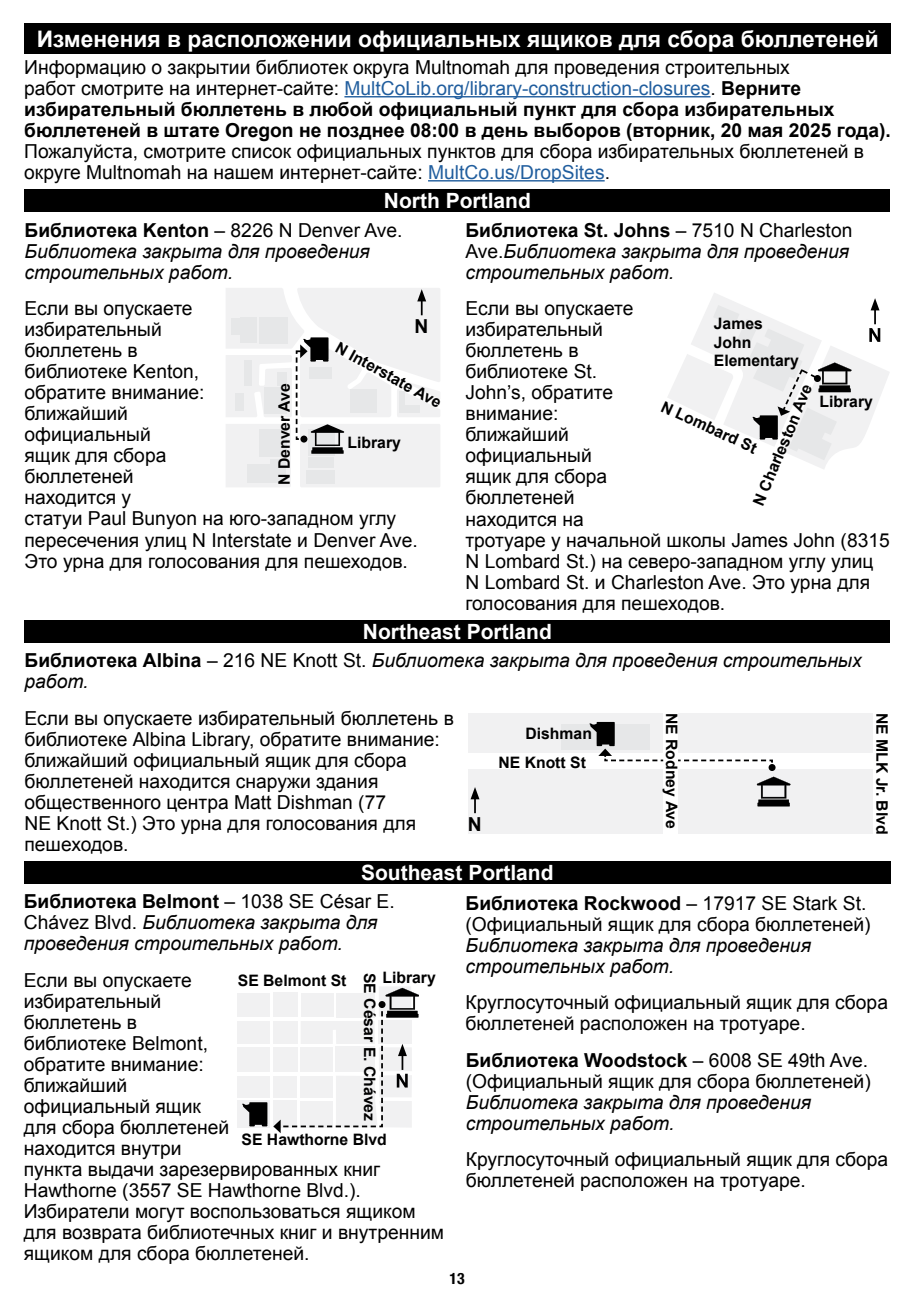
<style>
.page{position:relative;width:914px;height:1308px;background:#fff}
.page>*{position:absolute;margin:0;border:0;box-sizing:border-box;transform-origin:0 0}
.t1{font:700 22.75px "Arial";color:#fff}
.t2{font:700 21px "Arial";color:#fff}
.t3{font:19.25px/21px "Arial";color:#000}
.t4{font:italic 19.25px/21px "Arial";color:#000}
.t5{font:700 19.25px/21px "Arial";color:#000}
.t6{font:700 15.75px/18.9px "Arial";color:#000}
.t7{font:700 condensed 15.75px "Helvetica Neue";color:#000}
.s1{font-weight:400}
.s2{font-weight:400;color:#215e9e}
.s3{color:#215e9e}
.s4{font-weight:700;font-style:normal}
.s5{font-style:normal}
.s6{font-weight:700}
</style>
<div class="page">
<div style="left:24px;top:24px;width:867px;height:30px;background:#000"></div>
<hr style="left:344px;top:96px;width:366px;height:1px;background:#215e9e">
<hr style="left:428px;top:180px;width:176px;height:1px;background:#215e9e">
<div style="left:24px;top:619px;width:866px;height:23px;background:#000"></div>
<div style="left:24px;top:860px;width:866px;height:23px;background:#000"></div>
<div style="left:25px;top:189px;width:865px;height:23px;background:#000"></div>
<div style="left:468px;top:712px;width:195px;height:40px;background:#f1f1f2"></div>
<div style="left:468px;top:769px;width:195px;height:65px;background:#f1f1f2"></div>
<div style="left:678px;top:712px;width:194px;height:40px;background:#f1f1f2"></div>
<div style="left:678px;top:769px;width:194px;height:65px;background:#f1f1f2"></div>
<svg style="left:470px;top:787px;width:9px;height:26px"></svg>
<svg style="left:756px;top:776px;width:34px;height:22px"></svg>
<svg style="left:758px;top:799px;width:31px;height:4px"></svg>
<hr style="left:757px;top:802px;width:32px;height:4px;background:#000">
<div style="left:561px;top:724px;width:88px;height:26px;background:#e6e7e8"></div>
<svg style="left:678px;top:759px;width:95px;height:4px"></svg>
<div style="left:768px;top:764px;width:7px;height:7px;background:#000;border-radius:50%"></div>
<svg style="left:589px;top:722px;width:75px;height:40px"></svg>
<svg style="left:668px;top:293px;width:221px;height:176px"></svg>
<div style="left:379px;top:986px;width:32px;height:30px;background:#f1f1f2"></div>
<svg style="left:237px;top:1100px;width:33px;height:28px"></svg>
<div style="left:237px;top:1075px;width:33px;height:22px;background:#f1f1f2"></div>
<div style="left:237px;top:1047px;width:33px;height:24px;background:#f1f1f2"></div>
<div style="left:237px;top:1020px;width:33px;height:23px;background:#f1f1f2"></div>
<div style="left:237px;top:992px;width:33px;height:24px;background:#f1f1f2"></div>
<svg style="left:242px;top:1102px;width:25px;height:24px"></svg>
<svg style="left:273px;top:987px;width:145px;height:146px"></svg>
<svg style="left:226px;top:288px;width:214px;height:199px"></svg>
<p class="t1" style="left:37px;top:24px;width:843px">Изменения в расположении официальных ящиков для сбора бюллетеней</p>
<p class="t5" style="left:24px;top:57px;width:868px"><span class="s1">Информацию о закрытии библиотек округа Multnomah для проведения строительных<br>работ смотрите на интернет-сайте:</span> <span class="s2">MultCoLib.org/library-construction-closures</span><span class="s1">.</span> Верните избирательный бюллетень в любой официальный пункт для сбора избирательных бюллетеней в штате Oregon не позднее 08:00 в день выборов (вторник, 20 мая 2025 года).</p>
<p class="t3" style="left:24px;top:141px;width:841px">Пожалуйста, смотрите список официальных пунктов для сбора избирательных бюллетеней в округе Multnomah на нашем интернет-сайте: <span class="s3">MultCo.us/DropSites</span>.</p>
<p class="t2" style="left:384px;top:187px;width:148px">North Portland</p>
<p class="t4" style="left:25px;top:219px;width:379px"><span class="s4">Библиотека Kenton</span> <span class="s5">– 8226 N Denver Ave.<br></span>Библиотека закрыта для проведения строительных работ.</p>
<p class="t3" style="left:25px;top:298px;width:395px">Если вы опускаете<br>избирательный<br>бюллетень в<br>библиотеке Kenton,<br>обратите внимание:<br>ближайший<br>официальный<br>ящик для сбора<br>бюллетеней<br>находится у<br>статуи Paul Bunyon на юго-западном углу пересечения улиц N Interstate и Denver Ave.<br>Это урна для голосования для пешеходов.</p>
<p class="t4" style="left:465px;top:219px;width:388px"><span class="s4">Библиотека St. Johns</span> <span class="s5">– 7510 N Charleston<br>Ave.</span>Библиотека закрыта для проведения строительных работ.</p>
<p class="t3" style="left:465px;top:298px;width:426px">Если вы опускаете<br>избирательный<br>бюллетень в<br>библиотеке St.<br>John’s, обратите<br>внимание:<br>ближайший<br>официальный<br>ящик для сбора<br>бюллетеней<br>находится на<br>тротуаре у начальной школы James John (8315<br>N Lombard St.) на северо-западном углу улиц<br>N Lombard St. и Charleston Ave. Это урна для голосования для пешеходов.</p>
<p class="t6" style="left:713px;top:314px;width:86px">James<br>John<br>Elementary</p>
<p class="t5" style="left:414px;top:316px;width:15px">N</p>
<p class="t6" style="left:341px;top:338px;width:120px;rotate:29deg">N Interstate Ave</p>
<p class="t6" style="left:275px;top:485px;width:103px;rotate:-90deg">N Denver Ave</p>
<p class="t6" style="left:749px;top:501px;width:132px;rotate:-67deg">N Charleston Ave</p>
<p class="t6" style="left:665px;top:398px;width:105px;rotate:24deg">N Lombard St</p>
<p class="t6" style="left:819px;top:393px;width:55px">Library</p>
<p class="t6" style="left:347px;top:433px;width:55px">Library</p>
<p class="t2" style="left:363px;top:617px;width:191px">Northeast Portland</p>
<p class="t4" style="left:25px;top:650px;width:838px"><span class="s4">Библиотека Albina</span> <span class="s5">– 216 NE Knott St.</span> Библиотека закрыта для проведения строительных работ.</p>
<p class="t3" style="left:25px;top:707px;width:431px">Если вы опускаете избирательный бюллетень в библиотеке Albina Library, обратите внимание: ближайший официальный ящик для сбора бюллетеней находится снаружи здания общественного центра Matt Dishman (77<br>NE Knott St.) Это урна для голосования для пешеходов.</p>
<p class="t2" style="left:361px;top:858px;width:194px">Southeast Portland</p>
<p class="t3" style="left:465px;top:892px;width:406px"><span class="s6">Библиотека Rockwood</span> – 17917 SE Stark St. (Официальный ящик для сбора бюллетеней)</p>
<p class="t4" style="left:465px;top:934px;width:347px">Библиотека закрыта для проведения строительных работ.</p>
<p class="t3" style="left:465px;top:992px;width:424px">Круглосуточный официальный ящик для сбора бюллетеней расположен на тротуаре.</p>
<p class="t3" style="left:466px;top:1049px;width:406px"><span class="s6">Библиотека Woodstock</span> – 6008 SE 49th Ave. (Официальный ящик для сбора бюллетеней)</p>
<p class="t4" style="left:466px;top:1091px;width:347px">Библиотека закрыта для проведения строительных работ.</p>
<p class="t3" style="left:466px;top:1149px;width:424px">Круглосуточный официальный ящик для сбора бюллетеней расположен на тротуаре.</p>
<p class="t6" style="left:680px;top:712px;width:118px;rotate:90deg">NE Rodney Ave</p>
<p class="t6" style="left:890px;top:712px;width:123px;rotate:90deg">NE MLK Jr. Blvd</p>
<p class="t6" style="left:525px;top:724px;width:68px">Dishman</p>
<p class="t6" style="left:498px;top:753px;width:89px">NE Knott St</p>
<p class="t5" style="left:468px;top:814px;width:15px">N</p>
<p class="t4" style="left:24px;top:890px;width:372px"><span class="s4">Библиотека Belmont</span> <span class="s5">– 1038 SE César E.<br>Chávez Blvd.</span> Библиотека закрыта для проведения строительных работ.</p>
<p class="t3" style="left:24px;top:969px;width:422px">Если вы опускаете<br>избирательный<br>бюллетень в<br>библиотеке Belmont,<br>обратите внимание:<br>ближайший<br>официальный ящик<br>для сбора бюллетеней<br>находится внутри<br>пункта выдачи зарезервированных книг<br>Hawthorne (3557 SE Hawthorne Blvd.).<br>Избиратели могут воспользоваться ящиком для возврата библиотечных книг и внутренним ящиком для сбора бюллетеней.</p>
<p class="t6" style="left:238px;top:971px;width:110px">SE Belmont St</p>
<p class="t6" style="left:382px;top:968px;width:55px">Library</p>
<p class="t6" style="left:378px;top:972px;width:149px;rotate:90deg">SE César E. Chávez</p>
<p class="t6" style="left:241px;top:1130px;width:147px">SE Hawthorne Blvd</p>
<p class="t7" style="left:449px;top:1264px;width:17px">13</p>
</div>
